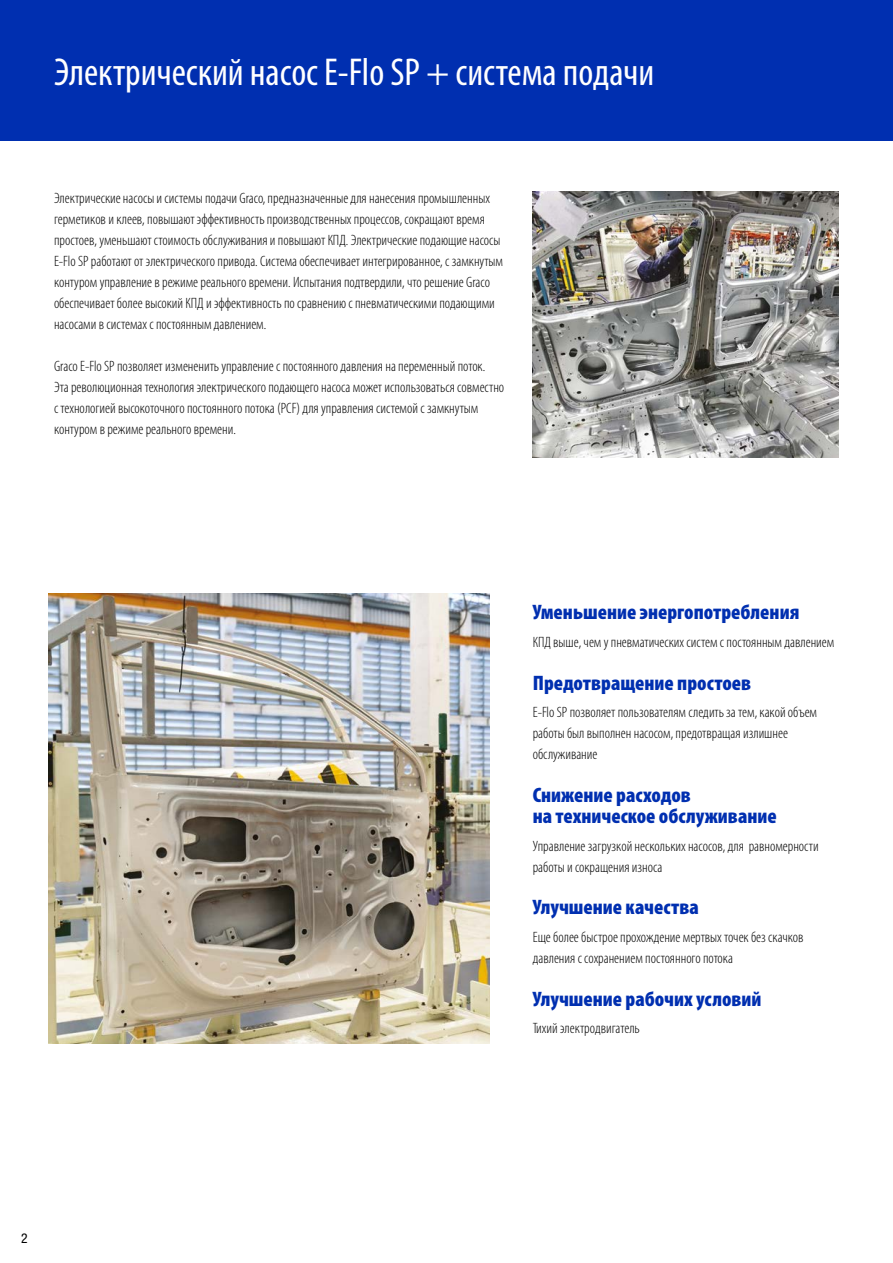
<style>
.page{position:relative;width:893px;height:1263px;background:#fff}
.page>*{position:absolute;margin:0;border:0;box-sizing:border-box;transform-origin:0 0}
.t1{font:condensed 39px "Myriad Pro";color:#fff}
.t2{font:900 condensed 21px/21px "Myriad Pro";color:#002fb0}
.t3{font:300 condensed 15px/21px "Myriad Pro";color:#000}
.t4{font:condensed 13.5px "Helvetica Neue LT Std";color:#000}
</style>
<div class="page">
<div style="left:0;top:0;width:893px;height:140px;background:#002fb0"></div>
<img style="left:533px;top:191px;width:306px;height:266px">
<img style="left:49px;top:593px;width:440px;height:451px">
<h1 class="t1" style="left:54px;top:49px;width:602px">Электрический насос E-Flo SP + система подачи</h1>
<p class="t3" style="left:54px;top:187px;width:451px">Электрические насосы и системы подачи Graco, предназначенные для нанесения промышленных герметиков и клеев, повышают эффективность производственных процессов, сокращают время простоев, уменьшают стоимость обслуживания и повышают КПД. Электрические подающие насосы E-Flo SP работают от электрического привода. Система обеспечивает интегрированное, с замкнутым контуром управление в режиме реального времени. Испытания подтвердили, что решение Graco обеспечивает более высокий КПД и эффективность по сравнению с пневматическими подающими насосами в системах с постоянным давлением.</p>
<p class="t3" style="left:54px;top:355px;width:452px">Graco E-Flo SP позволяет измененить управление с постоянного давления на переменный поток.<br>Эта революционная технология электрического подающего насоса может использоваться совместно с технологией высокоточного постоянного потока (PCF) для управления системой с замкнутым контуром в режиме реального времени.</p>
<h2 class="t2" style="left:533px;top:601px;width:268px">Уменьшение энергопотребления</h2>
<p class="t3" style="left:533px;top:631px;width:303px">КПД выше, чем у пневматических систем с постоянным давлением</p>
<h2 class="t2" style="left:533px;top:671px;width:220px">Предотвращение простоев</h2>
<p class="t3" style="left:533px;top:702px;width:286px">E-Flo SP позволяет пользователям следить за тем, какой объем работы был выполнен насосом, предотвращая излишнее обслуживание</p>
<h2 class="t2" style="left:533px;top:784px;width:246px">Снижение расходов<br>на техническое обслуживание</h2>
<p class="t3" style="left:533px;top:835px;width:287px">Управление загрузкой нескольких насосов, для равномерности работы и сокращения износа</p>
<h2 class="t2" style="left:533px;top:896px;width:168px">Улучшение качества</h2>
<p class="t3" style="left:533px;top:926px;width:272px">Еще более быстрое прохождение мертвых точек без скачков давления с сохранением постоянного потока</p>
<h2 class="t2" style="left:533px;top:987px;width:230px">Улучшение рабочих условий</h2>
<p class="t3" style="left:533px;top:1018px;width:109px">Тихий электродвигатель</p>
<p class="t4" style="left:21px;top:1230px;width:8px">2</p>
</div>
